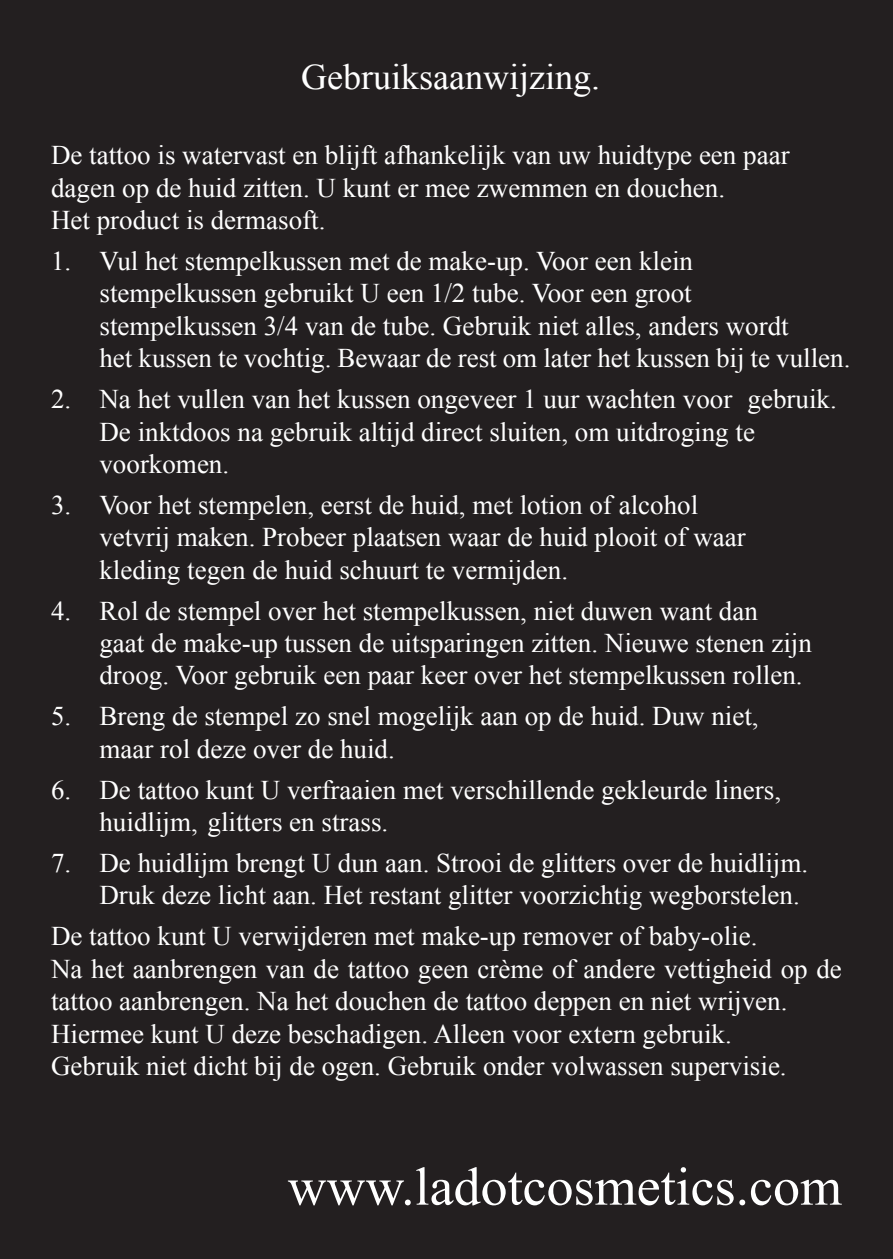
<style>
.page{position:relative;width:893px;height:1259px;background:#231f20}
.page>*{position:absolute;margin:0;border:0;box-sizing:border-box;transform-origin:0 0}
.t1{font:54px "Times New Roman";color:#fff}
.t2{font:36px "Times New Roman";color:#fff}
.t3{font:27px/32.4px "Times New Roman";color:#fff}
</style>
<div class="page">
<h2 class="t2" style="left:301px;top:52px;width:300px">Gebruiksaanwijzing.</h2>
<p class="t3" style="left:51px;top:139px;width:740px">De tattoo is watervast en blijft afhankelijk van uw huidtype een paar dagen op de huid zitten. U kunt er mee zwemmen en douchen.<br>Het product is dermasoft.</p>
<p class="t3" style="left:99px;top:244px;width:752px;text-indent:-48px">1. Vul het stempelkussen met de make-up. Voor een klein stempelkussen gebruikt U een 1/2 tube. Voor een groot stempelkussen 3/4 van de tube. Gebruik niet alles, anders wordt<br>het kussen te vochtig. Bewaar de rest om later het kussen bij te vullen.</p>
<p class="t3" style="left:99px;top:382px;width:739px;text-indent:-48px">2. Na het vullen van het kussen ongeveer 1 uur wachten voor gebruik.<br>De inktdoos na gebruik altijd direct sluiten, om uitdroging te voorkomen.</p>
<p class="t3" style="left:99px;top:488px;width:648px;text-indent:-48px">3. Voor het stempelen, eerst de huid, met lotion of alcohol vetvrij maken. Probeer plaatsen waar de huid plooit of waar kleding tegen de huid schuurt te vermijden.</p>
<p class="t3" style="left:99px;top:594px;width:714px;text-indent:-48px">4. Rol de stempel over het stempelkussen, niet duwen want dan<br>gaat de make-up tussen de uitsparingen zitten. Nieuwe stenen zijn droog. Voor gebruik een paar keer over het stempelkussen rollen.</p>
<p class="t3" style="left:99px;top:700px;width:661px;text-indent:-48px">5. Breng de stempel zo snel mogelijk aan op de huid. Duw niet, maar rol deze over de huid.</p>
<p class="t3" style="left:99px;top:773px;width:683px;text-indent:-48px">6. De tattoo kunt U verfraaien met verschillende gekleurde liners, huidlijm, glitters en strass.</p>
<p class="t3" style="left:99px;top:846px;width:710px;text-indent:-48px">7. De huidlijm brengt U dun aan. Strooi de glitters over de huidlijm.<br>Druk deze licht aan. Het restant glitter voorzichtig wegborstelen.</p>
<p class="t3" style="left:51px;top:919px;width:792px">De tattoo kunt U verwijderen met make-up remover of baby-olie.<br>Na het aanbrengen van de tattoo geen crème of andere vettigheid op de tattoo aanbrengen. Na het douchen de tattoo deppen en niet wrijven.<br>Hiermee kunt U deze beschadigen. Alleen voor extern gebruik.<br>Gebruik niet dicht bij de ogen. Gebruik onder volwassen supervisie.</p>
<h1 class="t1" style="left:288px;top:1150px;width:556px">www.ladotcosmetics.com</h1>
</div>
